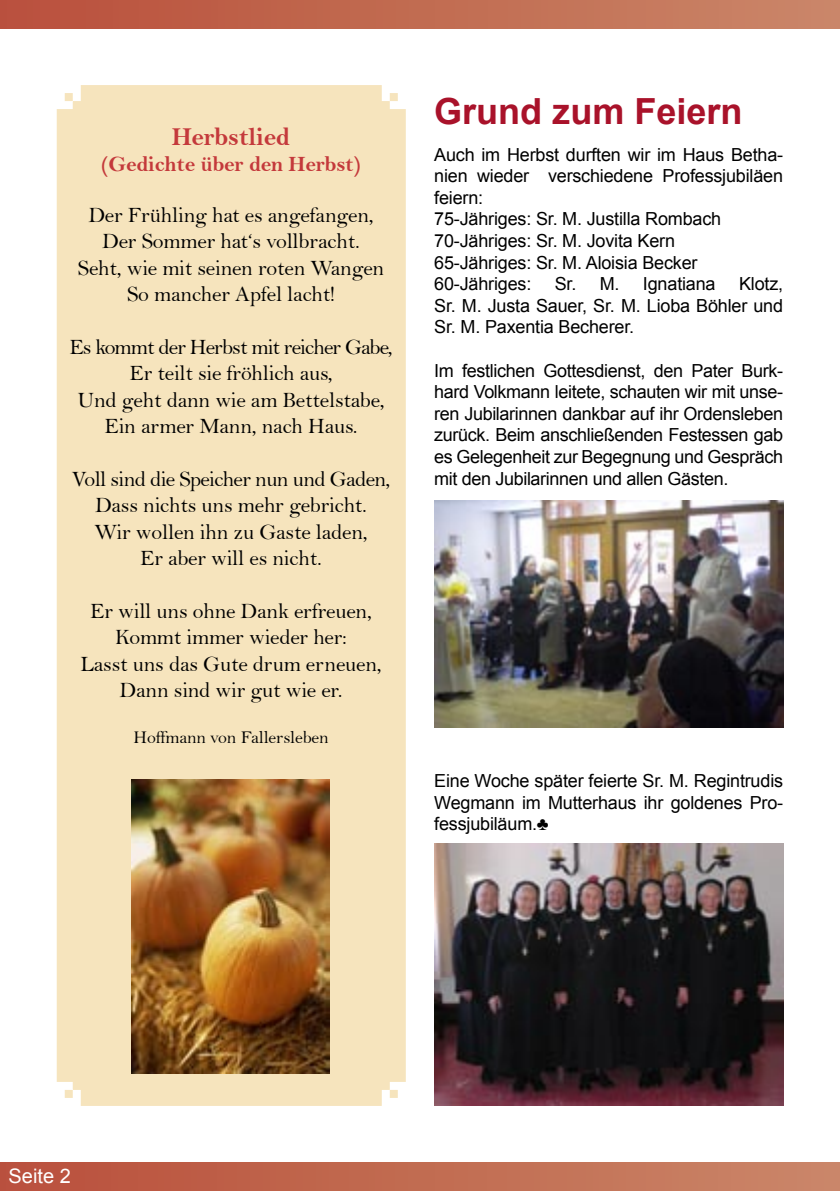
<style>
.page{position:relative;width:840px;height:1191px;background:#fff}
.page>*{position:absolute;margin:0;border:0;box-sizing:border-box;transform-origin:0 0}
.Überschrift{font:700 36px "Arial";color:#a9122a}
.Text{font:26px "Bell MT Bold";letter-spacing:-.01em;color:#c4393b}
.Text-2{font:22px "Bell";letter-spacing:-.01em;color:#000}
.Text-3{font:22px "Bell";letter-spacing:-.04em;color:#000}
.Text-4{font:22px "Bell";letter-spacing:-.03em;color:#000}
.Text-5{font:22px "Bell MT Bold";letter-spacing:-.01em;color:#c4393b}
.t1{font:20px "Arial";color:#fff}
.Text-6{font:18px/21.6px "Arial";letter-spacing:-.01em;color:#000;text-align:justify}
.Text-7{font:18px "Bell";letter-spacing:-.01em;color:#000}
</style>
<div class="page">
<div style="left:0;top:1162px;width:839px;height:28px;background:linear-gradient(to right,#b9503b,#ca8768)"></div>
<div style="left:0;top:0;width:839px;height:29px;background:linear-gradient(to right,#b9503b,#ca8768)"></div>
<svg style="left:839px;top:1162px;width:1px;height:28px"></svg>
<svg style="left:839px;top:0;width:1px;height:29px"></svg>
<div style="left:57px;top:85px;width:348px;height:1021px;background:#f6e4bd"></div>
<img style="left:434px;top:500px;width:348px;height:227px">
<img style="left:434px;top:844px;width:348px;height:261px">
<img style="left:132px;top:780px;width:197px;height:293px">
<p class="Text" style="left:172px;top:121px;width:120px">Herbstlied</p>
<p class="Text-5" style="left:101px;top:151px;width:261px">(Gedichte über den Herbst)</p>
<p class="Text-2" style="left:88px;top:202px;width:286px">Der Frühling hat es angefangen,</p>
<p class="Text-2" style="left:102px;top:228px;width:259px">Der Sommer hat‘s vollbracht.</p>
<p class="Text-2" style="left:78px;top:254px;width:308px">Seht, wie mit seinen roten Wangen</p>
<p class="Text-2" style="left:127px;top:281px;width:209px">So mancher Apfel lacht!</p>
<p class="Text-3" style="left:69px;top:334px;width:324px">Es kommt der Herbst mit reicher Gabe,</p>
<p class="Text-2" style="left:129px;top:360px;width:205px">Er teilt sie fröhlich aus,</p>
<p class="Text-2" style="left:78px;top:386px;width:308px">Und geht dann wie am Bettelstabe,</p>
<p class="Text-2" style="left:104px;top:413px;width:254px">Ein armer Mann, nach Haus.</p>
<p class="Text-4" style="left:72px;top:466px;width:320px">Voll sind die Speicher nun und Gaden,</p>
<p class="Text-2" style="left:95px;top:492px;width:273px">Dass nichts uns mehr gebricht.</p>
<p class="Text-2" style="left:94px;top:518px;width:275px">Wir wollen ihn zu Gaste laden,</p>
<p class="Text-2" style="left:140px;top:545px;width:183px">Er aber will es nicht.</p>
<p class="Text-2" style="left:90px;top:598px;width:283px">Er will uns ohne Dank erfreuen,</p>
<p class="Text-2" style="left:115px;top:624px;width:233px">Kommt immer wieder her:</p>
<p class="Text-2" style="left:80px;top:650px;width:302px">Lasst uns das Gute drum erneuen,</p>
<p class="Text-2" style="left:120px;top:677px;width:224px">Dann sind wir gut wie er.</p>
<p class="Text-7" style="left:133px;top:726px;width:196px">Hoffmann von Fallersleben</p>
<p class="Überschrift" style="left:434px;top:88px;width:310px">Grund zum Feiern</p>
<p class="Text-6" style="left:434px;top:144px;width:350px">Auch im Herbst durften wir im Haus Betha&shy;nien wieder verschiedene Professjubiläen feiern:</p>
<p class="Text-6" style="left:434px;top:208px;width:288px">75-Jähriges: Sr. M. Justilla Rombach</p>
<p class="Text-6" style="left:434px;top:230px;width:242px">70-Jähriges: Sr. M. Jovita Kern</p>
<p class="Text-6" style="left:434px;top:252px;width:265px">65-Jähriges: Sr. M. Aloisia Becker</p>
<p class="Text-6" style="left:434px;top:273px;width:99px">60-Jähriges:</p>
<p class="Text-6" style="left:554px;top:273px;width:66px">Sr. M.</p>
<p class="Text-6" style="left:642px;top:273px;width:74px">Ignatiana</p>
<p class="Text-6" style="left:434px;top:273px;width:350px;text-indent:305px">Klotz, Sr. M. Justa Sauer, Sr. M. Lioba Böhler und Sr. M. Paxentia Becherer.</p>
<p class="Text-6" style="left:434px;top:360px;width:350px">Im festlichen Gottesdienst, den Pater Burk&shy;hard Volkmann leitete, schauten wir mit unse&shy;ren Jubilarinnen dankbar auf ihr Ordensleben zurück. Beim anschließenden Festessen gab es Gelegenheit zur Begegnung und Gespräch mit den Jubilarinnen und allen Gästen.</p>
<p class="Text-6" style="left:434px;top:770px;width:350px">Eine Woche später feierte Sr. M. Regintrudis Wegmann im Mutterhaus ihr goldenes Pro&shy;fessjubiläum.♣</p>
<p class="t1" style="left:9px;top:1162px;width:64px">Seite 2</p>
</div>
